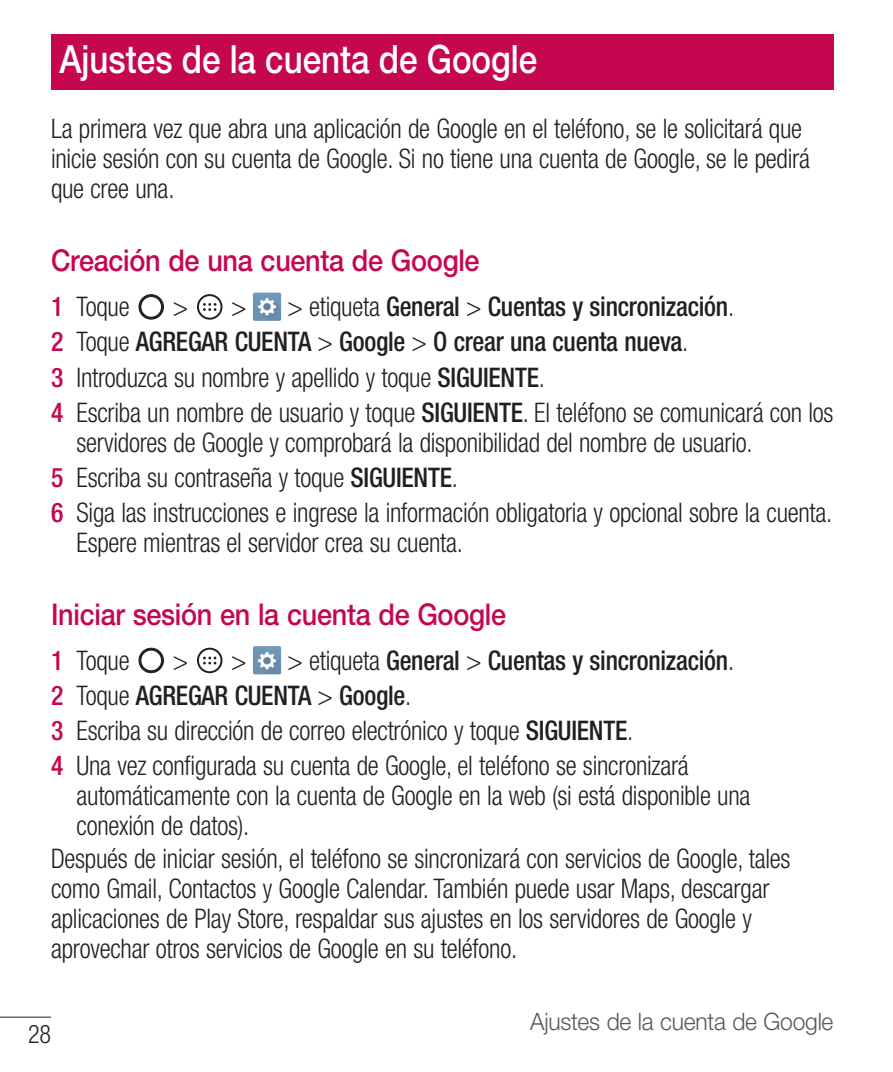
<style>
.page{position:relative;width:893px;height:1072px;background:#fff}
.page>*{position:absolute;margin:0;border:0;box-sizing:border-box;transform-origin:0 0}
.Head_01_TOC{font:500 39px "Helvetica Neue LT Pro";color:#fff;scale:.85 1}
.Head_02_TOC{font:500 30px "Helvetica Neue LT Pro";letter-spacing:-.01em;color:#c50750;scale:.9 1}
.main_Num{font:300 condensed 27px/30px "Helvetica Neue LT Pro";letter-spacing:-.01em;color:#231f20;scale:.95 1}
.main{font:300 condensed 27px/30px "Helvetica Neue LT Pro";letter-spacing:-.01em;color:#231f20;scale:.95 1}
.main_Num_1{font:500 condensed 27px "Helvetica Neue LT Pro";letter-spacing:-.01em;color:#231f20;scale:.95 1}
.main_Num-2{font:500 condensed 27px "Helvetica Neue LT Pro";letter-spacing:-.01em;color:#231f20;scale:.95 1}
.main_Num_1-2{font:300 condensed 27px "Helvetica Neue LT Pro";letter-spacing:-.01em;color:#231f20;scale:.95 1}
.t1{font:300 condensed 25.5px "Helvetica Neue LT Pro";color:#231f20;scale:.95 1}
.t2{font:300 24px "Helvetica Neue LT Pro";letter-spacing:-.01em;color:#57585a;scale:.95 1}
.s1{font-weight:500;color:#c50750}
.s2{font-weight:300}
.s3{color:#c50750}
.s4{font-weight:500}
</style>
<div class="page">
<hr style="left:0;top:1016px;width:51px;height:1px;background:#231f20">
<svg style="left:139px;top:294px;width:24px;height:25px"></svg>
<svg style="left:197px;top:294px;width:25px;height:26px"></svg>
<img style="left:253px;top:292px;width:28px;height:29px">
<svg style="left:139px;top:648px;width:24px;height:24px"></svg>
<svg style="left:197px;top:647px;width:25px;height:26px"></svg>
<img style="left:253px;top:646px;width:28px;height:28px">
<div style="left:51px;top:34px;width:782px;height:55px;background:#c50750"></div>
<p class="Head_01_TOC" style="left:60px;top:35px;width:564px">Ajustes de la cuenta de Google</p>
<p class="main" style="left:51px;top:114px;width:800px">La primera vez que abra una aplicación de Google en el teléfono, se le solicitará que inicie sesión con su cuenta de Google. Si no tiene una cuenta de Google, se le pedirá que cree una.</p>
<p class="Head_02_TOC" style="left:51px;top:242px;width:478px">Creación de una cuenta de Google</p>
<p class="main_Num_1-2" style="left:51px;top:291px;width:84px"><span class="s1">1</span> Toque</p>
<p class="main_Num_1-2" style="left:173px;top:291px;width:79px">&gt; &gt;</p>
<p class="main_Num_1" style="left:287px;top:291px;width:472px"><span class="s2">&gt; etiqueta</span> General <span class="s2">&gt;</span> Cuentas y sincronización<span class="s2">.</span></p>
<p class="main_Num-2" style="left:51px;top:326px;width:672px"><span class="s3">2</span> <span class="s2">Toque</span> AGREGAR CUENTA <span class="s2">&gt;</span> Google <span class="s2">&gt;</span> O crear una cuenta nueva<span class="s2">.</span></p>
<p class="main_Num" style="left:51px;top:362px;width:521px"><span class="s1">3</span> Introduzca su nombre y apellido y toque <span class="s4">SIGUIENTE</span>.</p>
<p class="main_Num" style="left:77px;top:397px;width:798px;text-indent:-26px"><span class="s1">4</span> Escriba un nombre de usuario y toque <span class="s4">SIGUIENTE</span>. El teléfono se comunicará con los servidores de Google y comprobará la disponibilidad del nombre de usuario.</p>
<p class="main_Num" style="left:51px;top:462px;width:430px"><span class="s1">5</span> Escriba su contraseña y toque <span class="s4">SIGUIENTE</span>.</p>
<p class="main_Num" style="left:77px;top:497px;width:797px;text-indent:-26px"><span class="s1">6</span> Siga las instrucciones e ingrese la información obligatoria y opcional sobre la cuenta.<br>Espere mientras el servidor crea su cuenta.</p>
<p class="Head_02_TOC" style="left:51px;top:596px;width:507px">Iniciar sesión en la cuenta de Google</p>
<p class="main_Num_1-2" style="left:51px;top:645px;width:84px"><span class="s1">1</span> Toque</p>
<p class="main_Num_1-2" style="left:173px;top:645px;width:79px">&gt; &gt;</p>
<p class="main_Num_1" style="left:287px;top:644px;width:472px"><span class="s2">&gt; etiqueta</span> General <span class="s2">&gt;</span> Cuentas y sincronización<span class="s2">.</span></p>
<p class="main_Num-2" style="left:51px;top:679px;width:381px"><span class="s3">2</span> <span class="s2">Toque</span> AGREGAR CUENTA <span class="s2">&gt;</span> Google<span class="s2">.</span></p>
<p class="main_Num" style="left:51px;top:715px;width:614px"><span class="s1">3</span> Escriba su dirección de correo electrónico y toque <span class="s4">SIGUIENTE</span>.</p>
<p class="main_Num" style="left:77px;top:750px;width:711px;text-indent:-26px"><span class="s1">4</span> Una vez configurada su cuenta de Google, el teléfono se sincronizará automáticamente con la cuenta de Google en la web (si está disponible una conexión de datos).</p>
<p class="main" style="left:51px;top:843px;width:780px">Después de iniciar sesión, el teléfono se sincronizará con servicios de Google, tales como Gmail, Contactos y Google Calendar. También puede usar Maps, descargar aplicaciones de Play Store, respaldar sus ajustes en los servidores de Google y aprovechar otros servicios de Google en su teléfono.</p>
<p class="t1" style="left:28px;top:1019px;width:26px">28</p>
<p class="t2" style="left:530px;top:1006px;width:321px">Ajustes de la cuenta de Google</p>
</div>
